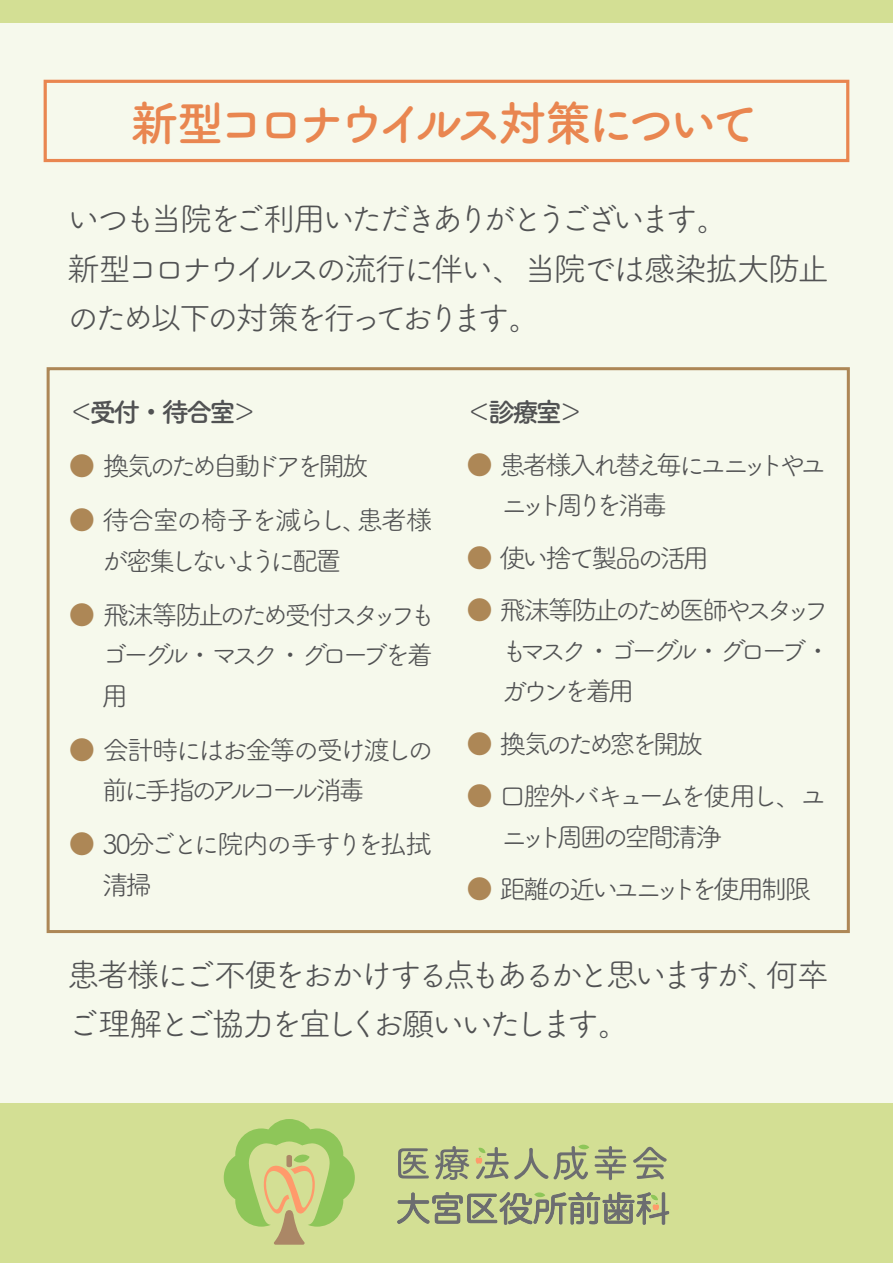
<style>
.page{position:relative;width:893px;height:1263px;background:#f6f9ec}
.page>*{position:absolute;margin:0;border:0;box-sizing:border-box;transform-origin:0 0}
.t1{font:700 48px "Tsuku A Rd Gothic";letter-spacing:-.145em;color:#e98650}
.t2{font:33px/49.5px "Tsuku A Rd Gothic";letter-spacing:-.155em;color:#515253}
.t3{font:27px/40.5px "Tsuku A Rd Gothic";letter-spacing:-.17em;color:#515253;text-align:justify}
.t4{font:27px/40.5px "Tsuku A Rd Gothic";letter-spacing:-.14em;color:#515253}
.t5{font:27px/40.5px "Tsuku A Rd Gothic";letter-spacing:-.215em;color:#515253}
.t6{font:27px/40.5px "Tsuku A Rd Gothic";letter-spacing:-.115em;color:#515253}
.t7{font:700 27px "Tsuku A Rd Gothic";letter-spacing:-.115em;color:#515253}
.t8{font:27px "Tsuku A Rd Gothic";letter-spacing:-.2em;color:#515253}
.t9{font:27px "Tsuku A Rd Gothic";letter-spacing:-.15em;color:#515253}
.s1{color:#ad8756}
</style>
<div class="page">
<div style="left:0;top:1103px;width:893px;height:160px;background:#d3df94"></div>
<div style="left:0;top:0;width:893px;height:23px;background:#d3df94"></div>
<div style="left:47px;top:367px;width:803px;height:566px;border:3px solid #ad8756"></div>
<div style="left:44px;top:80px;width:805px;height:82px;border:3px solid #e98650"></div>
<svg style="left:224px;top:1119px;width:131px;height:126px"></svg>
<svg style="left:435px;top:1146px;width:34px;height:34px"></svg>
<svg style="left:398px;top:1148px;width:31px;height:30px"></svg>
<svg style="left:554px;top:1144px;width:35px;height:36px"></svg>
<svg style="left:595px;top:1146px;width:31px;height:34px"></svg>
<svg style="left:633px;top:1147px;width:34px;height:32px"></svg>
<svg style="left:476px;top:1147px;width:72px;height:32px"></svg>
<svg style="left:397px;top:1192px;width:272px;height:33px"></svg>
<h1 class="t1" style="left:130px;top:86px;width:630px">新型コロナウイルス対策について</h1>
<p class="t2" style="left:67px;top:192px;width:764px">いつも当院をご利用いただきありがとうございます。<br>新型コロナウイルスの流行に伴い、当院では感染拡大防止のため以下の対策を行っております。</p>
<p class="t7" style="left:69px;top:391px;width:190px">＜受付・待合室＞</p>
<p class="t8" style="left:69px;top:446px;width:302px"><span class="s1">●</span> 換気のため自動ドアを開放</p>
<p class="t4" style="left:102px;top:498px;width:332px;text-indent:-33px"><span class="s1">●</span> 待合室の椅子を減らし、患者様が密集しないように配置</p>
<p class="t3" style="left:102px;top:593px;width:336px;text-indent:-33px"><span class="s1">●</span> 飛沫等防止のため受付スタッフもゴーグル・マスク・グローブを着用</p>
<p class="t3" style="left:102px;top:728px;width:334px;text-indent:-33px"><span class="s1">●</span> 会計時にはお金等の受け渡しの前に手指のアルコール消毒</p>
<p class="t6" style="left:102px;top:822px;width:332px;text-indent:-33px"><span class="s1">●</span> 30分ごとに院内の手すりを払拭清掃</p>
<p class="t7" style="left:466px;top:391px;width:119px">＜診療室＞</p>
<p class="t5" style="left:501px;top:443px;width:327px;text-indent:-35px"><span class="s1">●</span> 患者様入れ替え毎にユニットやユニット周りを消毒</p>
<p class="t9" style="left:466px;top:537px;width:245px"><span class="s1">●</span> 使い捨て製品の活用</p>
<p class="t3" style="left:501px;top:588px;width:332px;text-indent:-35px"><span class="s1">●</span> 飛沫等防止のため医師やスタッフもマスク・ゴーグル・グローブ・ガウンを着用</p>
<p class="t3" style="left:466px;top:722px;width:239px"><span class="s1">●</span> 換気のため窓を開放</p>
<p class="t3" style="left:501px;top:774px;width:327px;text-indent:-35px"><span class="s1">●</span> 口腔外バキュームを使用し、ユニット周囲の空間清浄</p>
<p class="t3" style="left:466px;top:867px;width:346px"><span class="s1">●</span> 距離の近いユニットを使用制限</p>
<p class="t2" style="left:67px;top:948px;width:764px">患者様にご不便をおかけする点もあるかと思いますが、何卒ご理解とご協力を宜しくお願いいたします。</p>
</div>
